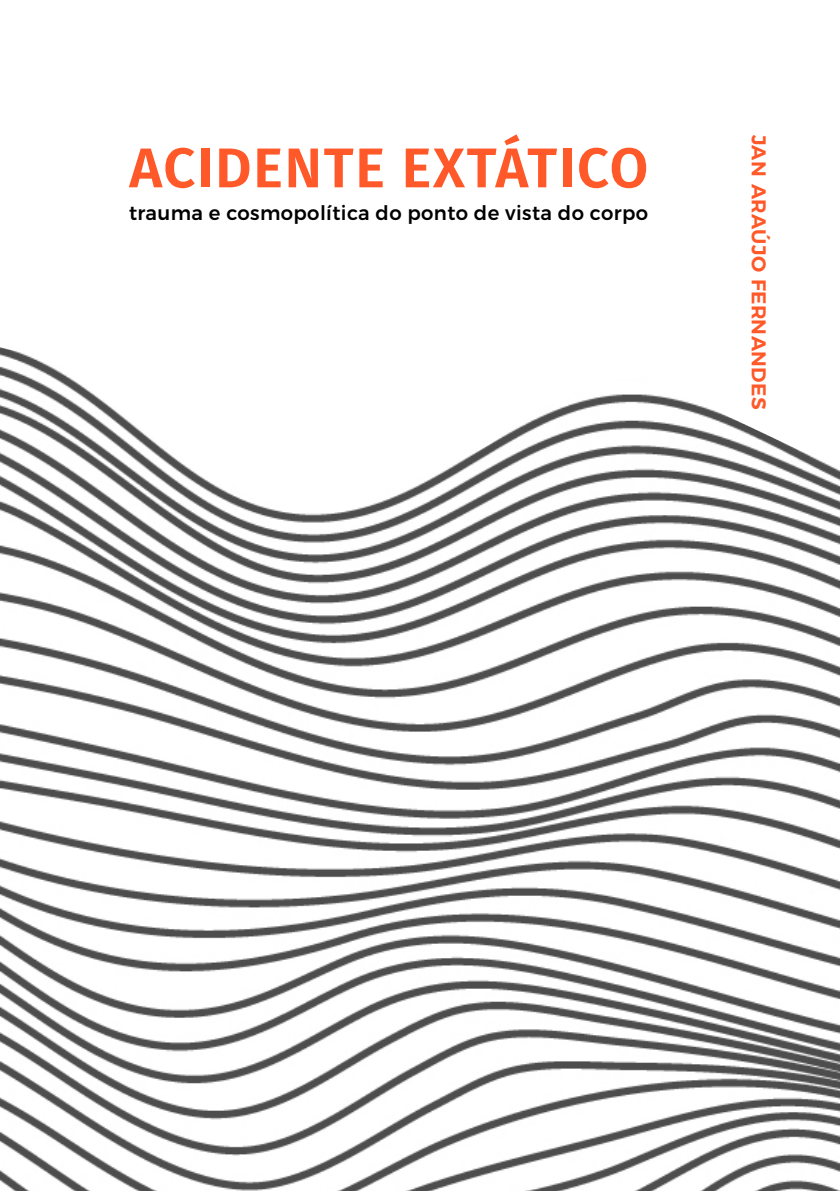
<style>
.page{position:relative;width:840px;height:1191px;background:#fff}
.page>*{position:absolute;margin:0;border:0;box-sizing:border-box;transform-origin:0 0}
.t1{font:600 56px "Fira Sans";letter-spacing:.03em;color:#ff5829}
.t2{font:500 20px "Montserrat";letter-spacing:.02em;color:#000}
.t3{font:600 20px "Montserrat";letter-spacing:.02em;color:#ff5829}
</style>
<div class="page">
<img style="left:0;top:624px;width:839px;height:567px">
<svg style="left:0;top:545px;width:839px;height:79px"></svg>
<svg style="left:0;top:347px;width:839px;height:198px"></svg>
<h1 class="t1" style="left:129px;top:122px;width:520px">ACIDENTE EXTÁTICO</h1>
<p class="t2" style="left:129px;top:197px;width:520px">trauma e cosmopolítica do ponto de vista do corpo</p>
<p class="t3" style="left:774px;top:135px;width:276px;rotate:90deg">JAN ARAÚJO FERNANDES</p>
</div>
